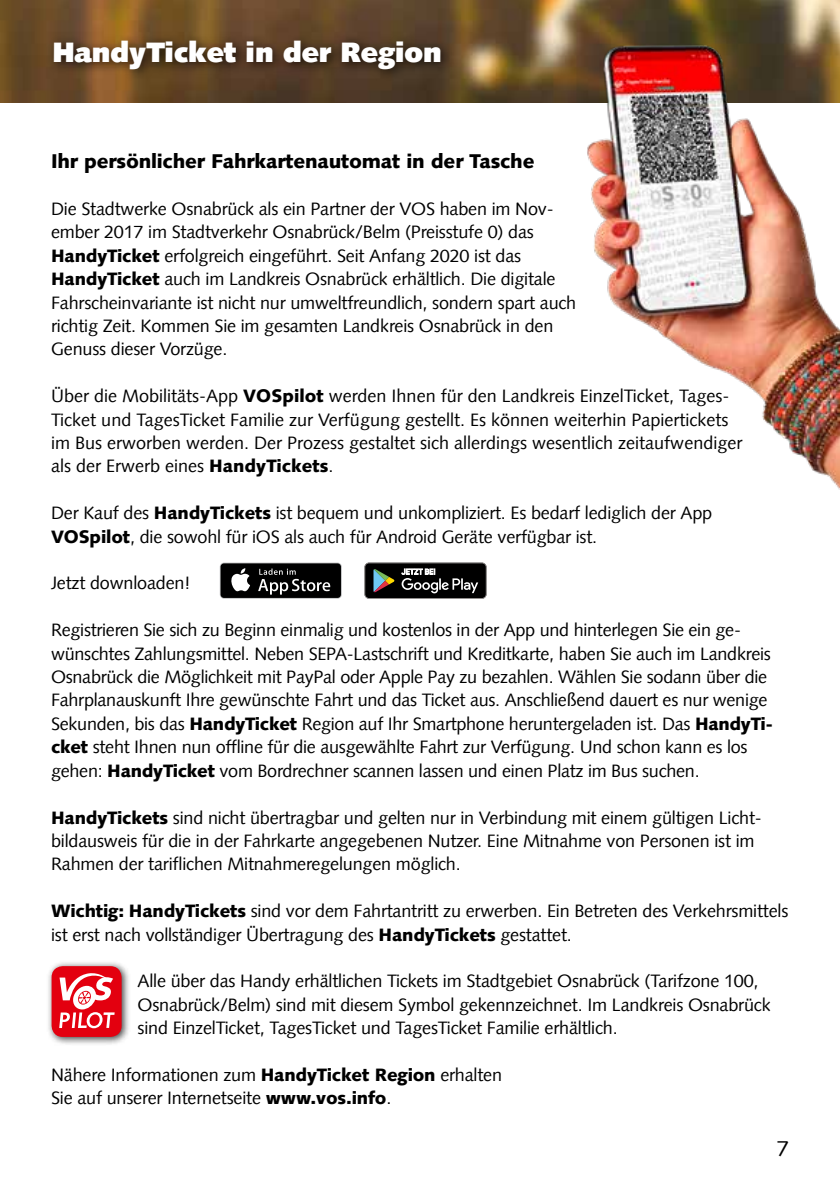
<style>
.page{position:relative;width:840px;height:1191px;background:#fff}
.page>*{position:absolute;margin:0;border:0;box-sizing:border-box;transform-origin:0 0}
.t1{font:900 28px "Syntax LT Std";color:#fff}
.t2{font:22px "Syntax Com";color:#000}
.t3{font:900 20px "Syntax Com";letter-spacing:-.01em;color:#000}
.t4{font:18px/23.4px "Syntax Com";letter-spacing:-.01em;color:#000}
.s1{font-weight:900}
</style>
<div class="page">
<img style="left:0;top:0;width:572px;height:102px">
<svg style="left:220px;top:562px;width:121px;height:37px"></svg>
<div style="left:220px;top:563px;width:121px;height:35px;background:#000;border-radius:3px"></div>
<svg style="left:231px;top:568px;width:19px;height:23px"></svg>
<svg style="left:258px;top:568px;width:72px;height:26px"></svg>
<svg style="left:364px;top:562px;width:122px;height:37px;background:#313230"></svg>
<div style="left:46px;top:33px;width:408px;height:49px;background:#000;opacity:.75"></div>
<img style="left:572px;top:0;width:267px;height:489px">
<div style="left:46px;top:960px;width:85px;height:86px;background:#000;opacity:.75"></div>
<div style="left:52px;top:966px;width:69px;height:71px;background:#e3000f;border-radius:11px"></div>
<svg style="left:59px;top:973px;width:56px;height:55px"></svg>
<h1 class="t1" style="left:53px;top:35px;width:390px">HandyTicket in der Region</h1>
<p class="t3" style="left:51px;top:149px;width:484px">Ihr persönlicher Fahrkartenautomat in der Tasche</p>
<p class="t4" style="left:51px;top:197px;width:526px">Die Stadtwerke Osnabrück als ein Partner der VOS haben im Nov&shy;ember 2017 im Stadtverkehr Osnabrück/Belm (Preisstufe 0) das <span class="s1">HandyTicket</span> erfolgreich eingeführt. Seit Anfang 2020 ist das <span class="s1">HandyTicket</span> auch im Landkreis Osnabrück erhältlich. Die digitale Fahrscheinvariante ist nicht nur umweltfreundlich, sondern spart auch richtig Zeit. Kommen Sie im gesamten Landkreis Osnabrück in den Genuss dieser Vorzüge.</p>
<p class="t4" style="left:51px;top:384px;width:692px">Über die Mobilitäts-App <span class="s1">VOSpilot</span> werden Ihnen für den Landkreis EinzelTicket, Tages-Ticket und TagesTicket Familie zur Verfügung gestellt. Es können weiterhin Papiertickets im Bus erworben werden. Der Prozess gestaltet sich allerdings wesentlich zeitaufwendiger als der Erwerb eines <span class="s1">HandyTickets</span>.</p>
<p class="t4" style="left:51px;top:501px;width:662px">Der Kauf des <span class="s1">HandyTickets</span> ist bequem und unkompliziert. Es bedarf lediglich der App<br><span class="s1">VOSpilot</span>, die sowohl für iOS als auch für Android Geräte verfügbar ist.</p>
<p class="t4" style="left:51px;top:571px;width:141px">Jetzt downloaden!</p>
<p class="t4" style="left:51px;top:618px;width:723px">Registrieren Sie sich zu Beginn einmalig und kostenlos in der App und hinterlegen Sie ein ge&shy;wünschtes Zahlungsmittel. Neben SEPA-Lastschrift und Kreditkarte, haben Sie auch im Landkreis Osnabrück die Möglichkeit mit PayPal oder Apple Pay zu bezahlen. Wählen Sie sodann über die Fahrplanauskunft Ihre gewünschte Fahrt und das Ticket aus. Anschließend dauert es nur wenige Sekunden, bis das <span class="s1">HandyTicket</span> Region auf Ihr Smartphone heruntergeladen ist. Das <span class="s1">HandyTi&shy;cket</span> steht Ihnen nun offline für die ausgewählte Fahrt zur Verfügung. Und schon kann es los gehen: <span class="s1">HandyTicket</span> vom Bordrechner scannen lassen und einen Platz im Bus suchen.</p>
<p class="t4" style="left:51px;top:805px;width:712px"><span class="s1">HandyTickets</span> sind nicht übertragbar und gelten nur in Verbindung mit einem gültigen Licht&shy;bildausweis für die in der Fahrkarte angegebenen Nutzer. Eine Mitnahme von Personen ist im<br>Rahmen der tariflichen Mitnahmeregelungen möglich.</p>
<p class="t4" style="left:51px;top:899px;width:738px"><span class="s1">Wichtig: HandyTickets</span> sind vor dem Fahrtantritt zu erwerben. Ein Betreten des Verkehrsmittels ist erst nach vollständiger Übertragung des <span class="s1">HandyTickets</span> gestattet.</p>
<p class="t4" style="left:137px;top:969px;width:634px">Alle über das Handy erhältlichen Tickets im Stadtgebiet Osnabrück (Tarifzone 100,<br>Osnabrück/Belm) sind mit diesem Symbol gekennzeichnet. Im Landkreis Osnabrück sind EinzelTicket, TagesTicket und TagesTicket Familie erhältlich.</p>
<p class="t4" style="left:51px;top:1063px;width:452px">Nähere Informationen zum <span class="s1">HandyTicket Region</span> erhalten<br>Sie auf unserer Internetseite <span class="s1">www.vos.info</span>.</p>
<p class="t2" style="left:776px;top:1135px;width:14px">7</p>
</div>
